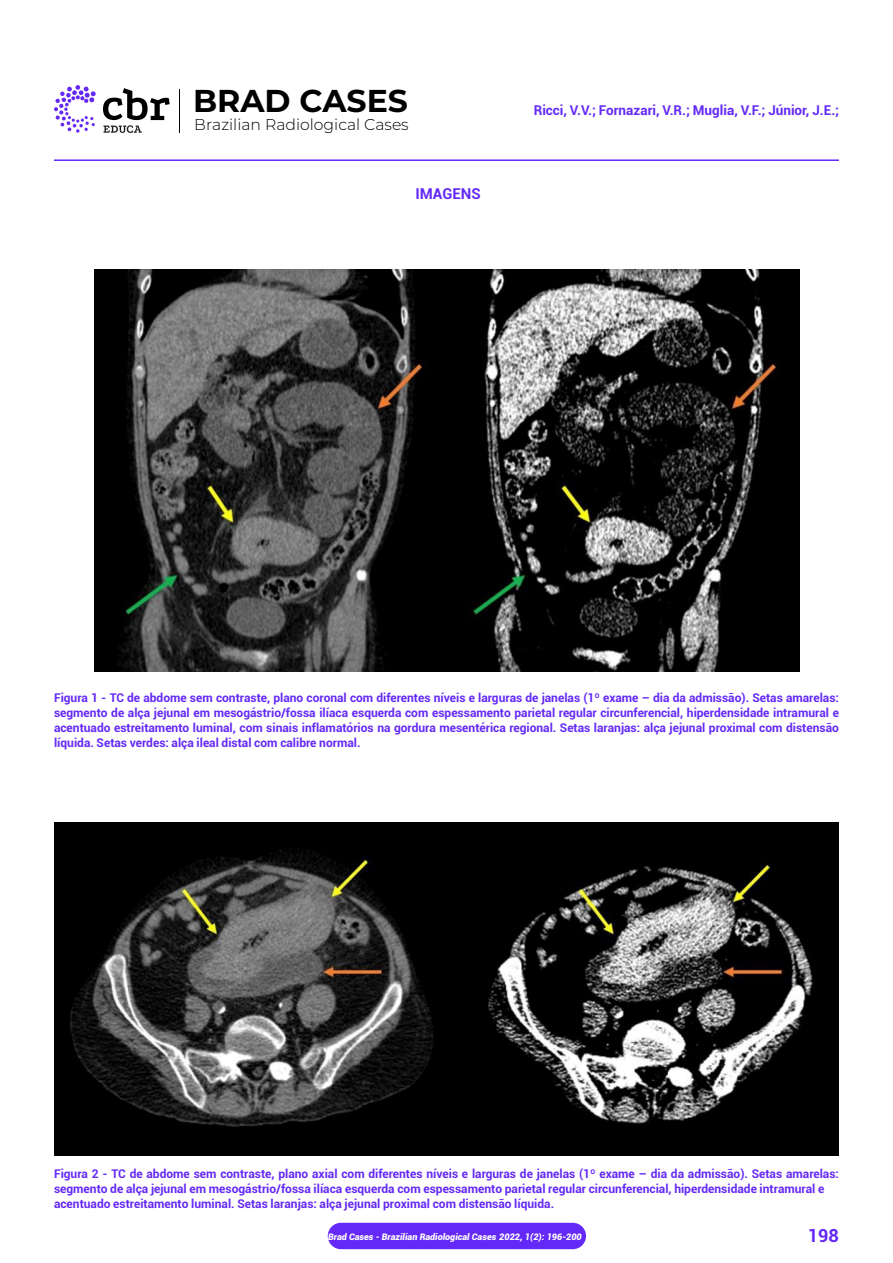
<style>
.page{position:relative;width:893px;height:1263px;background:#fff}
.page>*{position:absolute;margin:0;border:0;box-sizing:border-box;transform-origin:0 0}
.t1{font:700 31.65px "Montserrat";color:#000}
.t2{font:700 18px "Roboto";color:#6429f7}
.t3{font:300 15.6px "Montserrat";color:#000}
.Título_texto{font:700 15px "Roboto";color:#6429f7}
.t4{font:700 13.5px "Roboto";color:#6429f7}
.Legenda_títulos_imagens{font:700 12px/15px "Roboto";color:#6429f7;text-align:justify}
.t5{font:italic 900 9px "Roboto";color:#fff}
</style>
<div class="page">
<hr style="left:54px;top:159px;width:785px;height:2px;background:#6429f7">
<div style="left:328px;top:1223px;width:258px;height:26px;background:#6429f7;border-radius:13px"></div>
<hr style="left:179px;top:90px;width:1px;height:43px;background:#000">
<svg style="left:103px;top:88px;width:67px;height:45px"></svg>
<svg style="left:54px;top:85px;width:42px;height:48px"></svg>
<img style="left:95px;top:270px;width:704px;height:402px">
<img style="left:55px;top:822px;width:784px;height:333px">
<h1 class="t1" style="left:193px;top:78px;width:217px">BRAD CASES</h1>
<h3 class="t3" style="left:194px;top:114px;width:216px">Brazilian Radiological Cases</h3>
<p class="Título_texto" style="left:415px;top:183px;width:67px">IMAGENS</p>
<p class="t4" style="left:534px;top:101px;width:307px">Ricci, V.V.; Fornazari, V.R.; Muglia, V.F.; Júnior, J.E.;</p>
<p class="Legenda_títulos_imagens" style="left:54px;top:689px;width:786px">Figura 1 - TC de abdome sem contraste, plano coronal com diferentes níveis e larguras de janelas (1º exame – dia da admissão). Setas amarelas: segmento de alça jejunal em mesogástrio/fossa ilíaca esquerda com espessamento parietal regular circunferencial, hiperdensidade intramural e acentuado estreitamento luminal, com sinais inflamatórios na gordura mesentérica regional. Setas laranjas: alça jejunal proximal com distensão líquida. Setas verdes: alça ileal distal com calibre normal.</p>
<p class="Legenda_títulos_imagens" style="left:54px;top:1166px;width:786px">Figura 2 - TC de abdome sem contraste, plano axial com diferentes níveis e larguras de janelas (1º exame – dia da admissão). Setas amarelas: segmento de alça jejunal em mesogástrio/fossa ilíaca esquerda com espessamento parietal regular circunferencial, hiperdensidade intramural e</p>
<p class="Legenda_títulos_imagens" style="left:54px;top:1196px;width:502px">acentuado estreitamento luminal. Setas laranjas: alça jejunal proximal com distensão líquida.</p>
<p class="t5" style="left:328px;top:1230px;width:255px">Brad Cases - Brazilian Radiological Cases 2022, 1(2): 196-200</p>
<h2 class="t2" style="left:808px;top:1223px;width:32px">198</h2>
</div>
